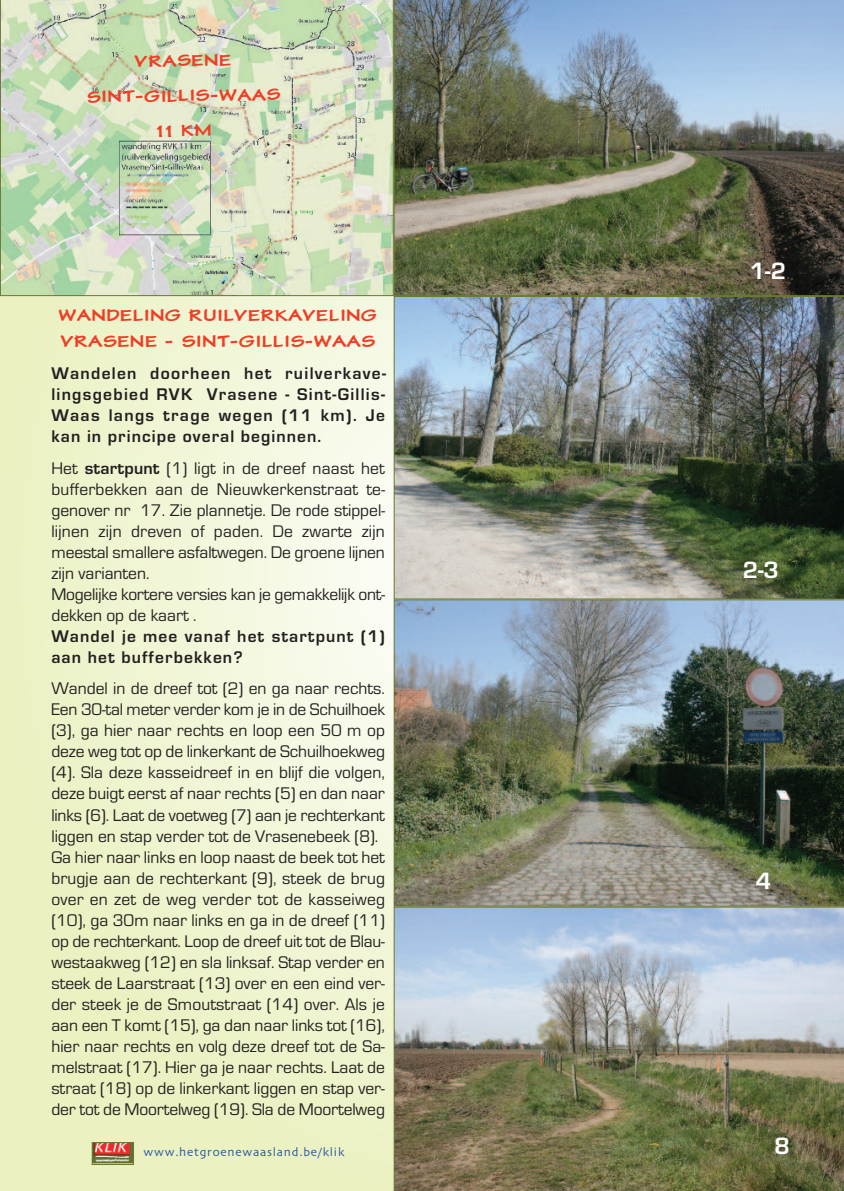
<style>
.page{position:relative;width:844px;height:1191px;background:#fff}
.page>*{position:absolute;margin:0;border:0;box-sizing:border-box;transform-origin:0 0}
.t1{font:700 24.5px "Eurostile";color:#fff}
.t2{font:17.5px/21px "Eurostile";color:#231f20}
.t3{font:700 17.5px/21px "Eurostile";letter-spacing:.065em;color:#231f20;text-align:justify}
.t4{font:17.5px/35px "Comicbk";color:#ef3e25}
.t5{font:12.25px "Skia";letter-spacing:.06em;color:#1e51a3}
.s1{font-weight:700}
</style>
<div class="page">
<svg style="left:0;top:296px;width:393px;height:895px;background:#eff4d1"></svg>
<svg style="left:0;top:0;width:393px;height:296px;background:#cddbbc"></svg>
<img style="left:393px;top:0;width:450px;height:296px">
<img style="left:393px;top:296px;width:450px;height:303px">
<img style="left:393px;top:599px;width:450px;height:307px">
<img style="left:393px;top:906px;width:450px;height:285px">
<img style="left:94px;top:1144px;width:38px;height:19px">
<div style="left:92px;top:1142px;width:42px;height:23px;border:1px solid #6d7831"></div>
<p class="t4" style="left:86px;top:44px;width:196px;text-align:center;rotate:-1deg">VRASENE<br>SINT-GILLIS-WAAS<br>11 KM</p>
<p class="t4" style="left:59px;top:302px;width:320px;line-height:26.2px">WANDELING RUILVERKAVELING<br>VRASENE - SINT-GILLIS-WAAS</p>
<p class="t3" style="left:51px;top:363px;width:336px">Wandelen doorheen het ruilverkave&shy;lingsgebied RVK Vrasene - Sint-Gillis-Waas langs trage wegen (11 km). Je kan in principe overal beginnen.</p>
<p class="t2" style="left:51px;top:457px;width:335px">Het <span class="s1">startpunt</span> (1) ligt in de dreef naast het bufferbekken aan de Nieuwkerkenstraat te&shy;genover nr 17. Zie plannetje. De rode stippel&shy;lijnen zijn dreven of paden. De zwarte zijn meestal smallere asfaltwegen. De groene lijnen zijn varianten.<br>Mogelijke kortere versies kan je gemakkelijk ont&shy;dekken op de kaart .</p>
<p class="t3" style="left:51px;top:625px;width:335px">Wandel je mee vanaf het startpunt (1) aan het bufferbekken?</p>
<p class="t2" style="left:51px;top:678px;width:335px">Wandel in de dreef tot (2) en ga naar rechts.<br>Een 30-tal meter verder kom je in de Schuilhoek (3), ga hier naar rechts en loop een 50 m op deze weg tot op de linkerkant de Schuilhoekweg (4). Sla deze kasseidreef in en blijf die volgen, deze buigt eerst af naar rechts (5) en dan naar links (6). Laat de voetweg (7) aan je rechterkant liggen en stap verder tot de Vrasenebeek (8).<br>Ga hier naar links en loop naast de beek tot het brugje aan de rechterkant (9), steek de brug over en zet de weg verder tot de kasseiweg (10), ga 30m naar links en ga in de dreef (11) op de rechterkant. Loop de dreef uit tot de Blau&shy;westaakweg (12) en sla linksaf. Stap verder en steek de Laarstraat (13) over en een eind ver&shy;der steek je de Smoutstraat (14) over. Als je aan een T komt (15), ga dan naar links tot (16), hier naar rechts en volg deze dreef tot de Sa&shy;melstraat (17). Hier ga je naar rechts. Laat de straat (18) op de linkerkant liggen en stap ver&shy;der tot de Moortelweg (19). Sla de Moortelweg</p>
<p class="t5" style="left:143px;top:1144px;width:202px">www.hetgroenewaasland.be/klik</p>
<h1 class="t1" style="left:749px;top:256px;width:38px">1-2</h1>
<h1 class="t1" style="left:742px;top:555px;width:38px">2-3</h1>
<h1 class="t1" style="left:755px;top:866px;width:17px">4</h1>
<h1 class="t1" style="left:774px;top:1131px;width:17px">8</h1>
</div>
